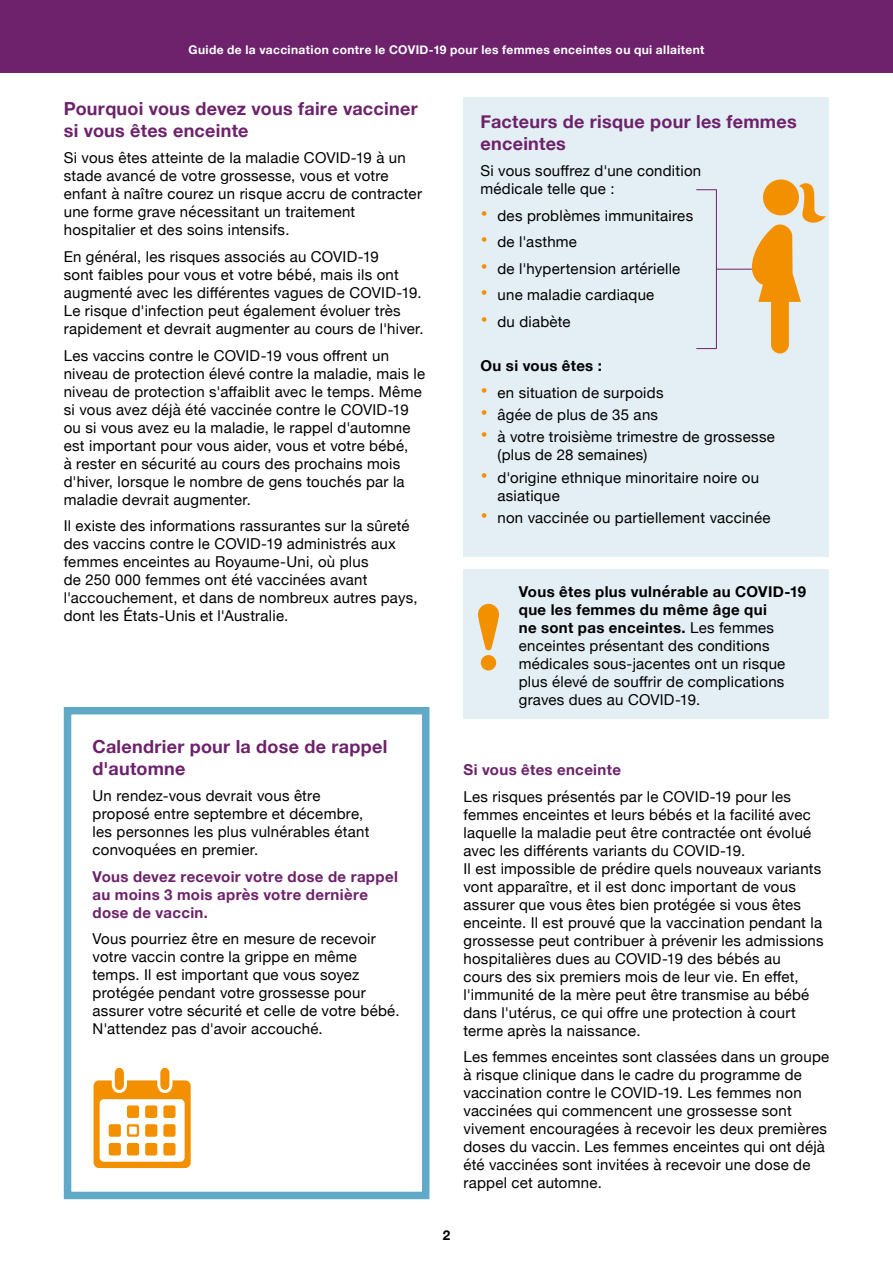
<style>
.page{position:relative;width:893px;height:1263px;background:#fff}
.page>*{position:absolute;margin:0;border:0;box-sizing:border-box;transform-origin:0 0}
.Subdeader{font:700 18px/21.6px "Helvetica Neue";letter-spacing:.015em;color:#6d226b}
.Body{font:15px/18px "Helvetica Neue";letter-spacing:.015em;color:#000}
.Body-2{font:700 15px/18px "Helvetica Neue";letter-spacing:.025em;color:#6d226b}
.Subdeader-2{font:700 15px "Helvetica Neue";letter-spacing:.02em;color:#6d226b}
.Body-3{font:700 15px "Helvetica Neue";letter-spacing:.02em;color:#000}
.t1{font:700 13.5px "Helvetica Neue";color:#000}
.Body-4{font:700 12px "Helvetica Neue";letter-spacing:.03em;color:#fff}
.s1{font-size:21px;color:#f39000}
.s2{font-weight:700}
</style>
<div class="page">
<div style="left:0;top:0;width:893px;height:72px;background:#6d226b"></div>
<div style="left:463px;top:98px;width:366px;height:459px;background:#e4eef5"></div>
<div style="left:64px;top:707px;width:365px;height:492px;border:8px solid #60aac8"></div>
<svg style="left:94px;top:1068px;width:97px;height:100px"></svg>
<svg style="left:696px;top:189px;width:20px;height:1px"></svg>
<hr style="left:716px;top:269px;width:36px;height:1px;background:#6d226b">
<svg style="left:696px;top:348px;width:20px;height:1px"></svg>
<svg style="left:752px;top:179px;width:74px;height:174px"></svg>
<hr style="left:716px;top:189px;width:1px;height:160px;background:#6d226b">
<div style="left:463px;top:570px;width:366px;height:149px;background:#e4eef5"></div>
<svg style="left:478px;top:604px;width:21px;height:46px"></svg>
<div style="left:481px;top:655px;width:15px;height:15px;background:#f39000;border-radius:50%"></div>
<p class="Body-4" style="left:188px;top:41px;width:517px">Guide de la vaccination contre le COVID-19 pour les femmes enceintes ou qui allaitent</p>
<p class="Subdeader" style="left:64px;top:99px;width:355px">Pourquoi vous devez vous faire vacciner si vous êtes enceinte</p>
<p class="Body" style="left:64px;top:150px;width:360px">Si vous êtes atteinte de la maladie COVID-19 à un stade avancé de votre grossesse, vous et votre enfant à naître courez un risque accru de contracter une forme grave nécessitant un traitement hospitalier et des soins intensifs.</p>
<p class="Body" style="left:64px;top:248px;width:361px">En général, les risques associés au COVID-19<br>sont faibles pour vous et votre bébé, mais ils ont augmenté avec les différentes vagues de COVID-19.<br>Le risque d'infection peut également évoluer très rapidement et devrait augmenter au cours de l'hiver.</p>
<p class="Body" style="left:64px;top:347px;width:363px">Les vaccins contre le COVID-19 vous offrent un niveau de protection élevé contre la maladie, mais le niveau de protection s'affaiblit avec le temps. Même si vous avez déjà été vaccinée contre le COVID-19 ou si vous avez eu la maladie, le rappel d'automne est important pour vous aider, vous et votre bébé,<br>à rester en sécurité au cours des prochains mois d'hiver, lorsque le nombre de gens touchés par la maladie devrait augmenter.</p>
<p class="Body" style="left:64px;top:517px;width:355px">Il existe des informations rassurantes sur la sûreté des vaccins contre le COVID-19 administrés aux femmes enceintes au Royaume-Uni, où plus<br>de 250 000 femmes ont été vaccinées avant l'accouchement, et dans de nombreux autres pays, dont les États-Unis et l'Australie.</p>
<p class="Subdeader" style="left:93px;top:736px;width:296px">Calendrier pour la dose de rappel d'automne</p>
<p class="Body" style="left:93px;top:788px;width:278px">Un rendez-vous devrait vous être proposé entre septembre et décembre, les personnes les plus vulnérables étant convoquées en premier.</p>
<p class="Body-2" style="left:93px;top:868px;width:307px">Vous devez recevoir votre dose de rappel au moins 3 mois après votre dernière dose de vaccin.</p>
<p class="Body" style="left:93px;top:931px;width:309px">Vous pourriez être en mesure de recevoir votre vaccin contre la grippe en même temps. Il est important que vous soyez protégée pendant votre grossesse pour assurer votre sécurité et celle de votre bébé.<br>N'attendez pas d'avoir accouché.</p>
<p class="Subdeader" style="left:480px;top:111px;width:318px">Facteurs de risque pour les femmes enceintes</p>
<p class="Body" style="left:480px;top:163px;width:222px">Si vous souffrez d'une condition médicale telle que :</p>
<p class="Body" style="left:480px;top:207px;width:214px"><span class="s1">•</span> des problèmes immunitaires</p>
<p class="Body" style="left:480px;top:234px;width:98px"><span class="s1">•</span> de l'asthme</p>
<p class="Body" style="left:480px;top:260px;width:201px"><span class="s1">•</span> de l'hypertension artérielle</p>
<p class="Body" style="left:480px;top:287px;width:175px"><span class="s1">•</span> une maladie cardiaque</p>
<p class="Body" style="left:480px;top:313px;width:92px"><span class="s1">•</span> du diabète</p>
<p class="Body-3" style="left:480px;top:354px;width:123px">Ou si vous êtes :</p>
<p class="Body" style="left:480px;top:384px;width:185px"><span class="s1">•</span> en situation de surpoids</p>
<p class="Body" style="left:480px;top:407px;width:179px"><span class="s1">•</span> âgée de plus de 35 ans</p>
<p class="Body" style="left:497px;top:429px;width:279px;text-indent:-17px"><span class="s1">•</span> à votre troisième trimestre de grossesse (plus de 28 semaines)</p>
<p class="Body" style="left:497px;top:469px;width:263px;text-indent:-17px"><span class="s1">•</span> d'origine ethnique minoritaire noire ou asiatique</p>
<p class="Body" style="left:480px;top:509px;width:292px"><span class="s1">•</span> non vaccinée ou partiellement vaccinée</p>
<p class="Body" style="left:519px;top:584px;width:289px"><span class="s2">Vous êtes plus vulnérable au COVID-19 que les femmes du même âge qui<br>ne sont pas enceintes.</span> Les femmes enceintes présentant des conditions médicales sous-jacentes ont un risque plus élevé de souffrir de complications graves dues au COVID-19.</p>
<p class="Subdeader-2" style="left:463px;top:758px;width:159px">Si vous êtes enceinte</p>
<p class="Body" style="left:463px;top:788px;width:362px">Les risques présentés par le COVID-19 pour les femmes enceintes et leurs bébés et la facilité avec laquelle la maladie peut être contractée ont évolué avec les différents variants du COVID-19.<br>Il est impossible de prédire quels nouveaux variants vont apparaître, et il est donc important de vous assurer que vous êtes bien protégée si vous êtes enceinte. Il est prouvé que la vaccination pendant la grossesse peut contribuer à prévenir les admissions hospitalières dues au COVID-19 des bébés au<br>cours des six premiers mois de leur vie. En effet, l'immunité de la mère peut être transmise au bébé dans l'utérus, ce qui offre une protection à court terme après la naissance.</p>
<p class="Body" style="left:463px;top:1049px;width:367px">Les femmes enceintes sont classées dans un groupe à risque clinique dans le cadre du programme de vaccination contre le COVID-19. Les femmes non vaccinées qui commencent une grossesse sont vivement encouragées à recevoir les deux premières doses du vaccin. Les femmes enceintes qui ont déjà été vaccinées sont invitées à recevoir une dose de rappel cet automne.</p>
<p class="t1" style="left:443px;top:1224px;width:9px">2</p>
</div>
